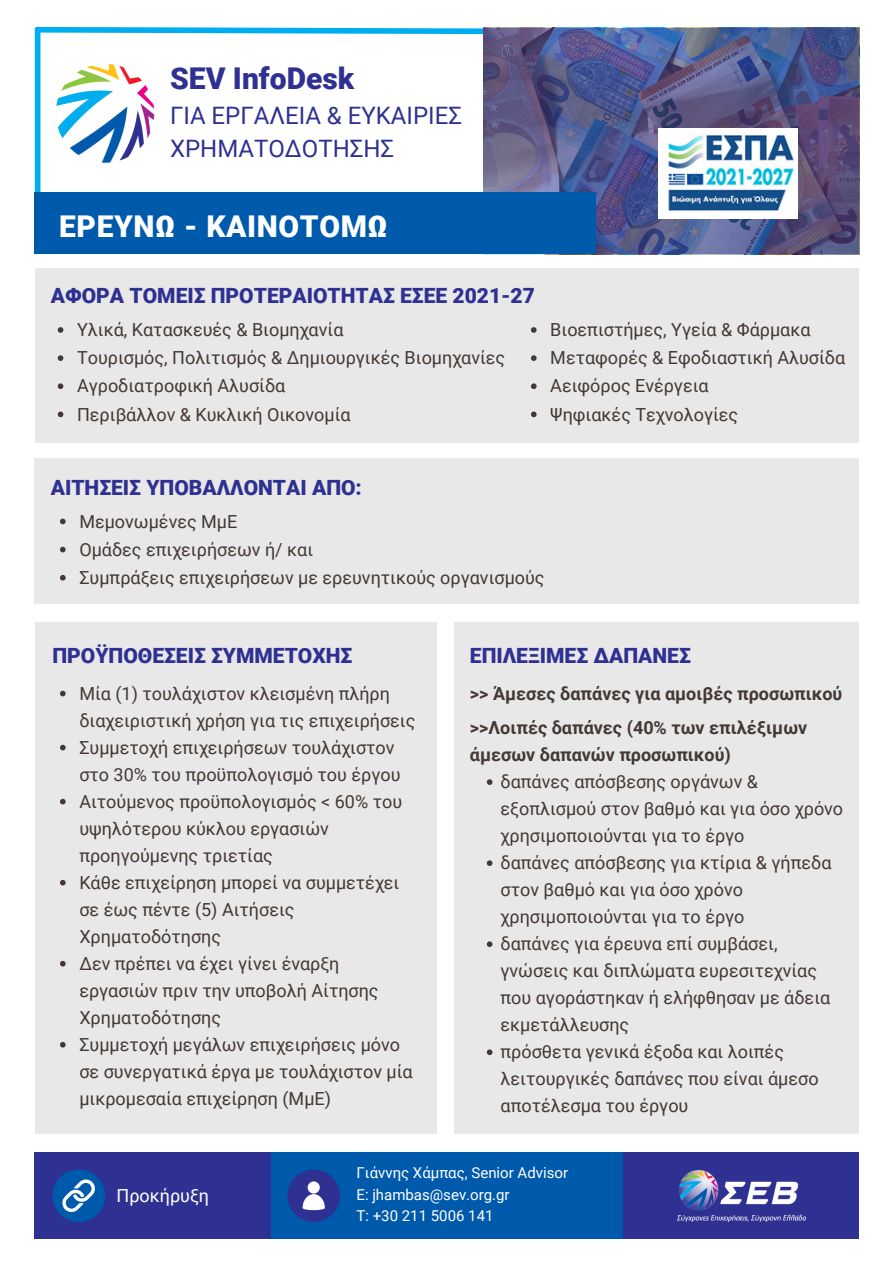
<style>
.page{position:relative;width:894px;height:1264px;background:#fff}
.page>*{position:absolute;margin:0;border:0;box-sizing:border-box;transform-origin:0 0}
.t1{font:900 30px "Roboto";letter-spacing:.02em;color:#fff}
.t2{font:900 30px "Roboto";color:#2e3192}
.t3{font:24px/32.7px "Roboto";color:#2e3192}
.t4{font:900 21px "Roboto";color:#2e3192}
.t5{font:18px/27px "Roboto";color:#433833}
.t6{font:700 18px/27px "Roboto";color:#433833}
.t7{font:18px "Roboto";color:#fff}
.t8{font:15px "Roboto";color:#fff}
</style>
<div class="page">
<div style="left:262px;top:1152px;width:369px;height:87px;background:#005aab"></div>
<div style="left:35px;top:1152px;width:236px;height:87px;background:#2e3192"></div>
<div style="left:287px;top:1169px;width:53px;height:52px;background:#2e3192;border-radius:50%"></div>
<div style="left:623px;top:1152px;width:235px;height:87px;background:#2e3192"></div>
<img style="left:677px;top:1170px;width:128px;height:51px">
<svg style="left:302px;top:1181px;width:23px;height:29px"></svg>
<div style="left:52px;top:1169px;width:53px;height:52px;background:#005aab;border-radius:50%"></div>
<svg style="left:62px;top:1179px;width:33px;height:33px"></svg>
<div style="left:35px;top:622px;width:401px;height:511px;background:#e8e8e8"></div>
<div style="left:454px;top:622px;width:404px;height:511px;background:#e8e8e8"></div>
<svg style="left:34px;top:26px;width:826px;height:12px"></svg>
<div style="left:35px;top:28px;width:5px;height:181px;background:#00aeef"></div>
<img style="left:56px;top:65px;width:99px;height:98px">
<img style="left:483px;top:28px;width:375px;height:226px">
<div style="left:35px;top:192px;width:560px;height:62px;background:#005aab"></div>
<img style="left:658px;top:128px;width:139px;height:90px">
<div style="left:35px;top:458px;width:823px;height:145px;background:#e8e8e8"></div>
<svg style="left:60px;top:518px;width:6px;height:6px"></svg>
<svg style="left:60px;top:547px;width:6px;height:5px"></svg>
<svg style="left:60px;top:575px;width:6px;height:5px"></svg>
<svg style="left:60px;top:690px;width:6px;height:6px"></svg>
<svg style="left:60px;top:744px;width:6px;height:6px"></svg>
<svg style="left:60px;top:798px;width:6px;height:6px"></svg>
<svg style="left:60px;top:879px;width:6px;height:6px"></svg>
<svg style="left:60px;top:960px;width:6px;height:6px"></svg>
<svg style="left:60px;top:1042px;width:6px;height:5px"></svg>
<svg style="left:486px;top:779px;width:6px;height:6px"></svg>
<svg style="left:486px;top:860px;width:6px;height:6px"></svg>
<svg style="left:486px;top:941px;width:6px;height:6px"></svg>
<svg style="left:486px;top:1049px;width:6px;height:6px"></svg>
<div style="left:35px;top:268px;width:435px;height:175px;background:#e8e8e8"></div>
<div style="left:454px;top:268px;width:404px;height:175px;background:#e8e8e8"></div>
<svg style="left:58px;top:327px;width:5px;height:6px"></svg>
<svg style="left:58px;top:355px;width:5px;height:6px"></svg>
<svg style="left:58px;top:383px;width:5px;height:6px"></svg>
<svg style="left:58px;top:411px;width:5px;height:6px"></svg>
<svg style="left:531px;top:327px;width:5px;height:6px"></svg>
<svg style="left:531px;top:355px;width:5px;height:6px"></svg>
<svg style="left:531px;top:383px;width:5px;height:6px"></svg>
<svg style="left:531px;top:411px;width:5px;height:6px"></svg>
<h4 class="t2" style="left:170px;top:61px;width:185px">SEV InfoDesk</h4>
<h4 class="t3" style="left:170px;top:99px;width:293px">ΓΙΑ ΕΡΓΑΛΕΙΑ &amp; ΕΥΚΑΙΡΙΕΣ<br>ΧΡΗΜΑΤΟΔΟΤΗΣΗΣ</h4>
<h3 class="t1" style="left:59px;top:209px;width:330px">ΕΡΕΥΝΩ - ΚΑΙΝΟΤΟΜΩ</h3>
<p class="t4" style="left:51px;top:284px;width:485px">ΑΦΟΡΑ ΤΟΜΕΙΣ ΠΡΟΤΕΡΑΙΟΤΗΤΑΣ ΕΣΕΕ 2021-27</p>
<p class="t5" style="left:77px;top:316px;width:268px">Υλικά, Κατασκευές &amp; Βιομηχανία</p>
<p class="t5" style="left:77px;top:344px;width:429px">Τουρισμός, Πολιτισμός &amp; Δημιουργικές Βιομηχανίες</p>
<p class="t5" style="left:77px;top:373px;width:210px">Αγροδιατροφική Αλυσίδα</p>
<p class="t5" style="left:77px;top:401px;width:275px">Περιβάλλον &amp; Κυκλική Οικονομία</p>
<h5 class="t5" style="left:550px;top:316px;width:262px">Βιοεπιστήμες, Υγεία &amp; Φάρμακα</h5>
<p class="t5" style="left:550px;top:344px;width:296px">Μεταφορές &amp; Εφοδιαστική Αλυσίδα</p>
<p class="t5" style="left:550px;top:373px;width:160px">Αειφόρος Ενέργεια</p>
<p class="t5" style="left:550px;top:401px;width:189px">Ψηφιακές Τεχνολογίες</p>
<p class="t4" style="left:51px;top:475px;width:312px">ΑΙΤΗΣΕΙΣ ΥΠΟΒΑΛΛΟΝΤΑΙ ΑΠΟ:</p>
<h1 class="t5" style="left:79px;top:508px;width:159px">Μεμονωμένες ΜμΕ</h1>
<p class="t5" style="left:79px;top:536px;width:235px">Ομάδες επιχειρήσεων ή/ και</p>
<p class="t5" style="left:79px;top:564px;width:466px">Συμπράξεις επιχειρήσεων με ερευνητικούς οργανισμούς</p>
<h4 class="t4" style="left:52px;top:643px;width:301px">ΠΡΟΫΠΟΘΕΣΕΙΣ ΣΥΜΜΕΤΟΧΗΣ</h4>
<p class="t5" style="left:79px;top:680px;width:337px">Μία (1) τουλάχιστον κλεισμένη πλήρη διαχειριστική χρήση για τις επιχειρήσεις</p>
<p class="t5" style="left:79px;top:734px;width:322px">Συμμετοχή επιχειρήσεων τουλάχιστον στο 30% του προϋπολογισμό του έργου</p>
<h3 class="t5" style="left:79px;top:788px;width:324px">Αιτούμενος προϋπολογισμός &lt; 60% του υψηλότερου κύκλου εργασιών προηγούμενης τριετίας</h3>
<p class="t5" style="left:79px;top:869px;width:321px">Κάθε επιχείρηση μπορεί να συμμετέχει σε έως πέντε (5) Αιτήσεις<br>Χρηματοδότησης</p>
<p class="t5" style="left:79px;top:950px;width:301px">Δεν πρέπει να έχει γίνει έναρξη εργασιών πριν την υποβολή Αίτησης<br>Χρηματοδότησης</p>
<p class="t5" style="left:79px;top:1031px;width:335px">Συμμετοχή μεγάλων επιχειρήσεις μόνο σε συνεργατικά έργα με τουλάχιστον μία μικρομεσαία επιχείρηση (ΜμΕ)</p>
<h3 class="t4" style="left:470px;top:643px;width:222px">ΕΠΙΛΕΞΙΜΕΣ ΔΑΠΑΝΕΣ</h3>
<p class="t6" style="left:470px;top:680px;width:374px">&gt;&gt; Άμεσες δαπάνες για αμοιβές προσωπικού</p>
<p class="t6" style="left:470px;top:714px;width:338px">&gt;&gt;Λοιπές δαπάνες (40% των επιλέξιμων άμεσων δαπανών προσωπικού)</p>
<p class="t5" style="left:500px;top:768px;width:344px">δαπάνες απόσβεσης οργάνων &amp; εξοπλισμού στον βαθμό και για όσο χρόνο χρησιμοποιούνται για το έργο</p>
<p class="t5" style="left:500px;top:849px;width:332px">δαπάνες απόσβεσης για κτίρια &amp; γήπεδα στον βαθμό και για όσο χρόνο χρησιμοποιούνται για το έργο</p>
<p class="t5" style="left:500px;top:930px;width:331px">δαπάνες για έρευνα επί συμβάσει, γνώσεις και διπλώματα ευρεσιτεχνίας που αγοράστηκαν ή ελήφθησαν με άδεια εκμετάλλευσης</p>
<p class="t5" style="left:500px;top:1038px;width:319px">πρόσθετα γενικά έξοδα και λοιπές λειτουργικές δαπάνες που είναι άμεσο αποτέλεσμα του έργου</p>
<p class="t7" style="left:116px;top:1185px;width:94px">Προκήρυξη</p>
<p class="t8" style="left:356px;top:1164px;width:213px">Γιάννης Χάμπας, Senior Advisor</p>
<p class="t8" style="left:356px;top:1185px;width:155px">E: jhambas@sev.org.gr</p>
<h3 class="t8" style="left:356px;top:1207px;width:138px">Τ: +30 211 5006 141</h3>
</div>
